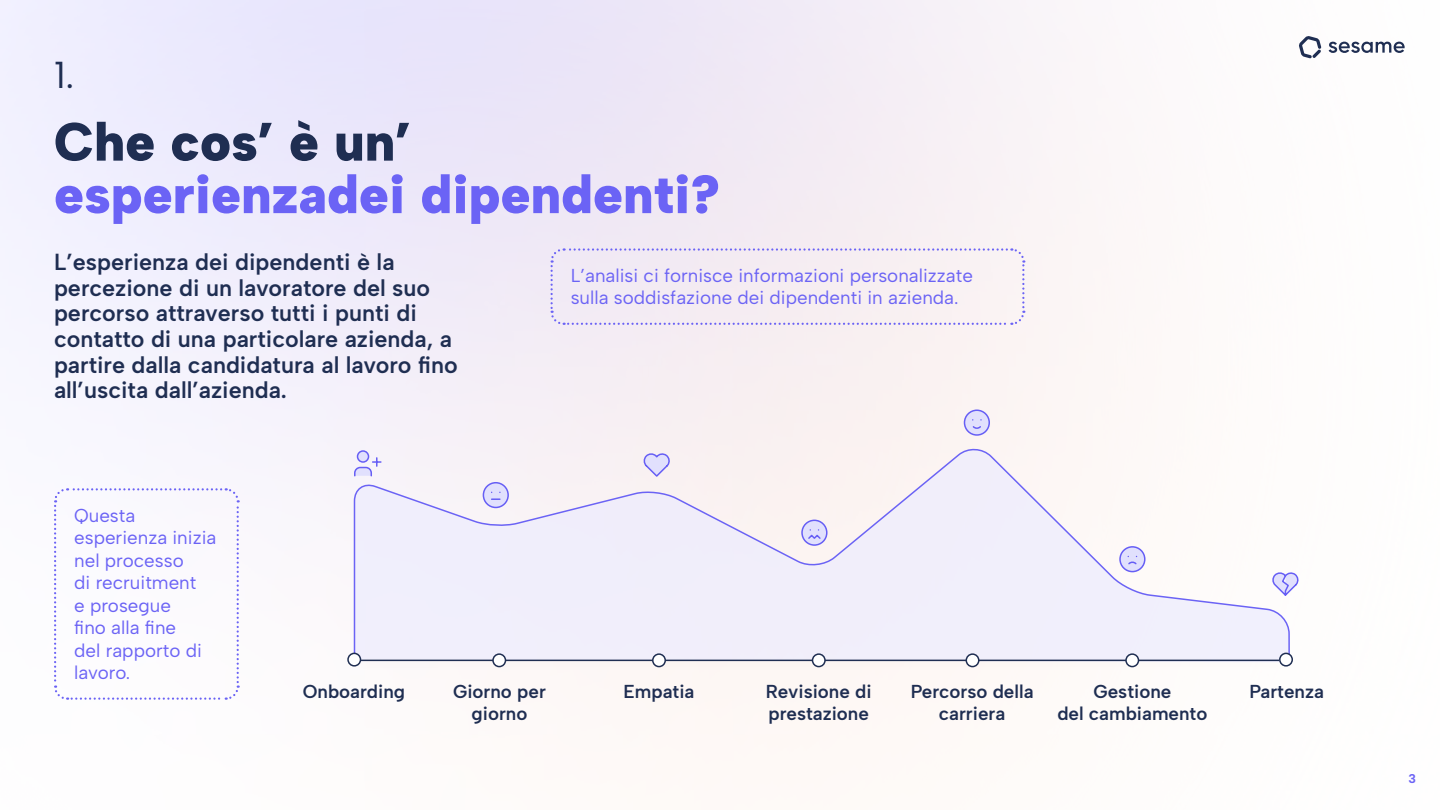
<style>
.page{position:relative;width:1440px;height:810px;background:#fff}
.page>*{position:absolute;margin:0;border:0;box-sizing:border-box;transform-origin:0 0}
.t1{font:900 54px "Albert Sans";color:#6b63f5}
.t2{font:900 54px "Albert Sans";color:#1f2e52}
.t3{font:37.5px "Albert Sans";color:#1f2e52}
.t4{font:600 23.25px/25.5px "Albert Sans";color:#1f2e52}
.t5{font:18.75px/22.5px "Albert Sans";color:#6b63f5}
.t6{font:600 18.75px/22.5px "Albert Sans";color:#1f2e52;text-align:center}
.t7{font:700 12.75px "Albert Sans";color:#6b63f5}
</style>
<div class="page">
<svg style="left:353px;top:445px;width:938px;height:211px"></svg>
<div style="left:355px;top:656px;width:935px;height:16px;background:#000;opacity:.07"></div>
<hr style="left:358px;top:660px;width:921px;height:1px;background:#1f2e52">
<div style="left:1280px;top:653px;width:12px;height:13px;background:#fff;border-radius:50%"></div>
<div style="left:1279px;top:653px;width:14px;height:14px;border:2px solid #1f2e52;border-radius:50%"></div>
<div style="left:348px;top:653px;width:13px;height:13px;background:#fff;border-radius:50%"></div>
<div style="left:347px;top:653px;width:14px;height:14px;border:2px solid #1f2e52;border-radius:50%"></div>
<div style="left:493px;top:654px;width:12px;height:13px;background:#fff;border-radius:50%"></div>
<div style="left:492px;top:653px;width:14px;height:14px;border:2px solid #1f2e52;border-radius:50%"></div>
<div style="left:653px;top:654px;width:12px;height:13px;background:#fff;border-radius:50%"></div>
<div style="left:652px;top:653px;width:14px;height:14px;border:2px solid #1f2e52;border-radius:50%"></div>
<div style="left:966px;top:654px;width:13px;height:13px;background:#fff;border-radius:50%"></div>
<div style="left:966px;top:653px;width:13px;height:14px;border:2px solid #1f2e52;border-radius:50%"></div>
<div style="left:1126px;top:654px;width:12px;height:13px;background:#fff;border-radius:50%"></div>
<div style="left:1125px;top:653px;width:14px;height:14px;border:2px solid #1f2e52;border-radius:50%"></div>
<div style="left:813px;top:654px;width:12px;height:13px;background:#fff;border-radius:50%"></div>
<div style="left:812px;top:653px;width:14px;height:14px;border:2px solid #1f2e52;border-radius:50%"></div>
<svg style="left:53px;top:487px;width:187px;height:214px"></svg>
<div style="left:549px;top:247px;width:477px;height:79px;background:#f5ecf2"></div>
<svg style="left:644px;top:451px;width:27px;height:27px"></svg>
<svg style="left:1270px;top:570px;width:30px;height:27px"></svg>
<svg style="left:1119px;top:545px;width:27px;height:28px"></svg>
<svg style="left:482px;top:481px;width:28px;height:28px"></svg>
<svg style="left:801px;top:519px;width:27px;height:28px"></svg>
<svg style="left:963px;top:409px;width:28px;height:27px"></svg>
<svg style="left:353px;top:450px;width:29px;height:27px"></svg>
<svg style="left:1329px;top:41px;width:76px;height:12px"></svg>
<svg style="left:1299px;top:36px;width:22px;height:22px"></svg>
<h2 class="t3" style="left:54px;top:52px;width:22px">1.</h2>
<h1 class="t2" style="left:54px;top:109px;width:359px">Che cos’ è un’</h1>
<h1 class="t1" style="left:54px;top:161px;width:668px">esperienzadei dipendenti?</h1>
<p class="t4" style="left:54px;top:250px;width:405px">L’esperienza dei dipendenti è la percezione di un lavoratore del suo percorso attraverso tutti i punti di contatto di una particolare azienda, a partire dalla candidatura al lavoro fino all’uscita dall’azienda.</p>
<p class="t5" style="left:74px;top:504px;width:144px">Questa esperienza inizia nel processo<br>di recruitment<br>e prosegue<br>fino alla fine<br>del rapporto di lavoro.</p>
<p class="t5" style="left:571px;top:264px;width:404px">L’analisi ci fornisce informazioni personalizzate sulla soddisfazione dei dipendenti in azienda.</p>
<p class="t6" style="left:303px;top:680px;width:104px">Onboarding</p>
<p class="t6" style="left:453px;top:680px;width:94px">Giorno per</p>
<p class="t6" style="left:1249px;top:680px;width:76px">Partenza</p>
<p class="t6" style="left:472px;top:702px;width:57px">giorno</p>
<p class="t6" style="left:624px;top:680px;width:72px">Empatia</p>
<p class="t6" style="left:766px;top:680px;width:107px;text-align:left">Revisione di prestazione</p>
<p class="t6" style="left:911px;top:680px;width:124px">Percorso della carriera</p>
<p class="t6" style="left:1057px;top:680px;width:152px">Gestione<br>del cambiamento</p>
<p class="t7" style="left:1408px;top:771px;width:9px">3</p>
</div>
